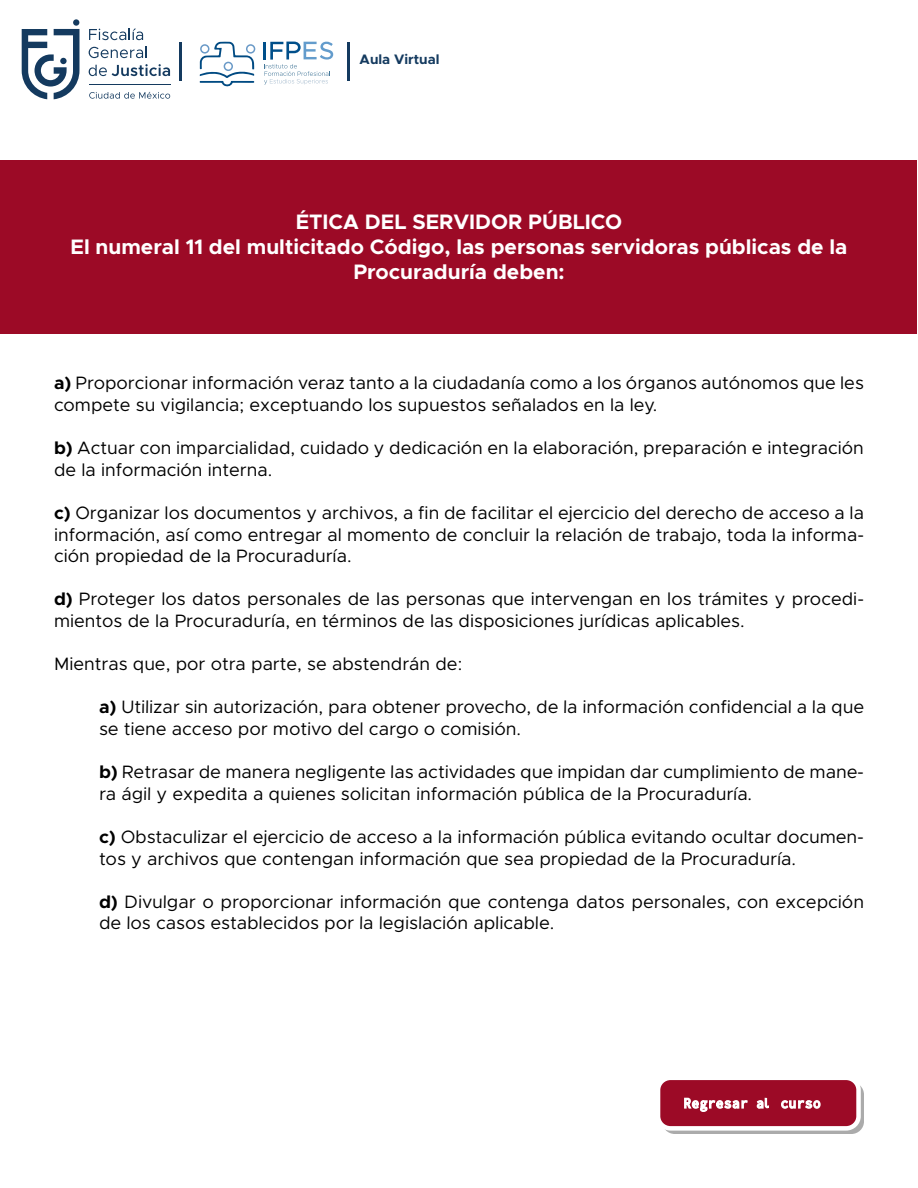
<style>
.page{position:relative;width:918px;height:1188px;background:#fff}
.page>*{position:absolute;margin:0;border:0;box-sizing:border-box;transform-origin:0 0}
.t1{font:700 21px/25.2px "Metropolis";color:#fff;text-align:center}
.t2{font:18px/21.6px "Metropolis";color:#000}
.t3{font:700 13.8px "Metropolis";color:#143a5f}
.s1{font-weight:700}
</style>
<div class="page">
<svg style="left:264px;top:42px;width:69px;height:43px"></svg>
<svg style="left:200px;top:42px;width:55px;height:45px"></svg>
<svg style="left:246px;top:44px;width:9px;height:10px"></svg>
<div style="left:247px;top:46px;width:7px;height:6px;background:#fff;border-radius:50%"></div>
<svg style="left:224px;top:62px;width:9px;height:9px"></svg>
<div style="left:225px;top:63px;width:6px;height:7px;background:#fff;border-radius:50%"></div>
<hr style="left:179px;top:43px;width:3px;height:38px;background:#143a5f">
<hr style="left:347px;top:43px;width:2px;height:38px;background:#143a5f">
<svg style="left:22px;top:29px;width:57px;height:70px"></svg>
<div style="left:73px;top:19px;width:6px;height:7px;background:#143a5f;border-radius:50%"></div>
<svg style="left:89px;top:28px;width:54px;height:12px"></svg>
<svg style="left:89px;top:47px;width:58px;height:11px"></svg>
<svg style="left:89px;top:64px;width:81px;height:12px"></svg>
<svg style="left:89px;top:92px;width:81px;height:7px"></svg>
<hr style="left:89px;top:84px;width:81px;height:1px;background:#143a5f">
<div style="left:1px;top:160px;width:916px;height:174px;background:#9c0a26"></div>
<div style="left:662px;top:1082px;width:202px;height:52px;background:#ababab;border-radius:13px"></div>
<div style="left:658px;top:1078px;width:201px;height:50px;background:#9c0a26;border-radius:12px"></div>
<div style="left:656px;top:1076px;width:205px;height:55px;border:4px solid #fff;border-radius:12px"></div>
<svg style="left:683px;top:1076px;width:66px;height:55px"></svg>
<svg style="left:756px;top:1076px;width:14px;height:33px"></svg>
<svg style="left:780px;top:1076px;width:41px;height:55px"></svg>
<p class="t3" style="left:360px;top:50px;width:81px">Aula Virtual</p>
<p class="t1" style="left:71px;top:209px;width:778px">ÉTICA DEL SERVIDOR PÚBLICO<br>El numeral 11 del multicitado Código, las personas servidoras públicas de la<br>Procuraduría deben:</p>
<p class="t2" style="left:54px;top:372px;width:811px"><span class="s1">a)</span> Proporcionar información veraz tanto a la ciudadanía como a los órganos autónomos que les compete su vigilancia; exceptuando los supuestos señalados en la ley.</p>
<p class="t2" style="left:54px;top:437px;width:811px"><span class="s1">b)</span> Actuar con imparcialidad, cuidado y dedicación en la elaboración, preparación e integración de la información interna.</p>
<p class="t2" style="left:54px;top:502px;width:812px;text-align:justify"><span class="s1">c)</span> Organizar los documentos y archivos, a fin de facilitar el ejercicio del derecho de acceso a la información, así como entregar al momento de concluir la relación de trabajo, toda la informa&shy;ción propiedad de la Procuraduría.</p>
<p class="t2" style="left:54px;top:588px;width:812px"><span class="s1">d)</span> Proteger los datos personales de las personas que intervengan en los trámites y procedi&shy;mientos de la Procuraduría, en términos de las disposiciones jurídicas aplicables.</p>
<p class="t2" style="left:54px;top:653px;width:410px">Mientras que, por otra parte, se abstendrán de:</p>
<p class="t2" style="left:99px;top:696px;width:767px"><span class="s1">a)</span> Utilizar sin autorización, para obtener provecho, de la información confidencial a la que se tiene acceso por motivo del cargo o comisión.</p>
<p class="t2" style="left:99px;top:761px;width:767px"><span class="s1">b)</span> Retrasar de manera negligente las actividades que impidan dar cumplimiento de mane&shy;ra ágil y expedita a quienes solicitan información pública de la Procuraduría.</p>
<p class="t2" style="left:99px;top:826px;width:767px"><span class="s1">c)</span> Obstaculizar el ejercicio de acceso a la información pública evitando ocultar documen&shy;tos y archivos que contengan información que sea propiedad de la Procuraduría.</p>
<p class="t2" style="left:99px;top:891px;width:767px"><span class="s1">d)</span> Divulgar o proporcionar información que contenga datos personales, con excepción de los casos establecidos por la legislación aplicable.</p>
</div>
